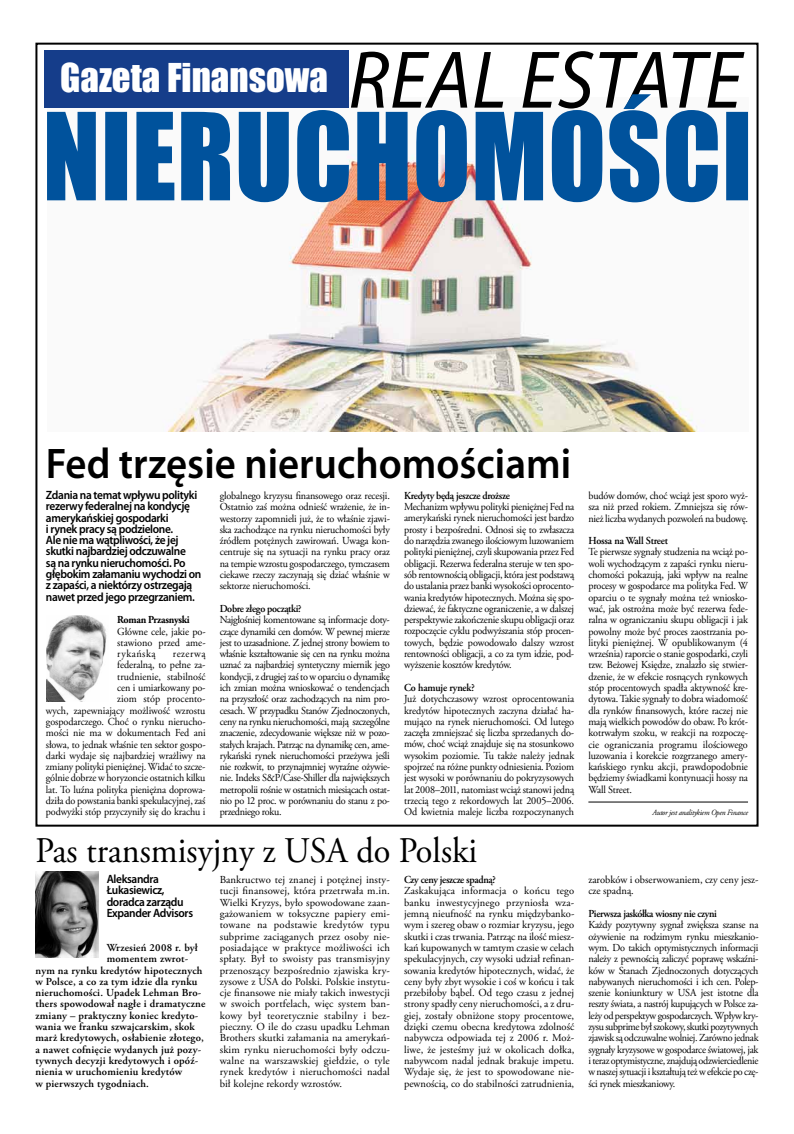
<style>
.page{position:relative;width:794px;height:1134px;background:#fff}
.page>*{position:absolute;margin:0;border:0;box-sizing:border-box;transform-origin:0 0}
.t1{font:600 43px "Myriad Pro";color:#000;scale:.95 1}
.t2{font:36.8px "Impact";color:#fff}
.t3{font:36px "Adobe Garamond Pro";color:#000;scale:.95 1}
.t4{font:600 12px/11.3px "Myriad Pro";letter-spacing:-.03em;color:#000;scale:.95 1}
.t5{font:10.7px/11.3px "Adobe Garamond Pro";letter-spacing:-.015em;color:#000;text-align:justify;scale:.95 1}
.t6{font:10.7px/11.3px "Adobe Garamond Pro";letter-spacing:-.015em;color:#000;text-align:justify}
.t7{font:600 10.7px "Adobe Garamond Pro";letter-spacing:.02em;color:#000}
.t8{font:600 10.7px "Adobe Garamond Pro";letter-spacing:-.03em;color:#000;scale:.95 1}
.t9{font:600 10.7px "Adobe Garamond Pro";letter-spacing:-.015em;color:#000;scale:.95 1}
.t10{font:700 10.7px "Adobe Garamond Pro";letter-spacing:-.03em;color:#000;scale:.95 1}
.t11{font:italic 8px "Adobe Garamond Pro";letter-spacing:-.03em;color:#000;scale:.95 1}
</style>
<div class="page">
<img style="left:168px;top:202px;width:529px;height:229px">
<div style="left:45px;top:50px;width:304px;height:57px;background:#153d8a"></div>
<svg style="left:353px;top:51px;width:391px;height:43px"></svg>
<svg style="left:47px;top:94px;width:701px;height:108px;fill:#00529c"></svg>
<hr style="left:588px;top:802px;width:160px;height:1px;background:#000">
<img style="left:46px;top:616px;width:61px;height:86px">
<img style="left:35px;top:872px;width:63px;height:86px">
<h2 class="t2" style="left:60px;top:49px;width:269px">Gazeta Finansowa</h2>
<h1 class="t1" style="left:46px;top:436px;width:554px">Fed trzęsie nieruchomościami</h1>
<p class="t4" style="left:46px;top:489px;width:165px">Zdania na temat wpływu polityki rezerwy federalnej na kondycję amerykańskiej gospodarki<br>i rynek pracy są podzielone.<br>Ale nie ma wątpliwości, że jej skutki najbardziej odczuwalne<br>są na rynku nieruchomości. Po głębokim załamaniu wychodzi on z zapaści, a niektórzy ostrzegają nawet przed jego przegrzaniem.</p>
<p class="t10" style="left:117px;top:614px;width:78px">Roman Przasnyski</p>
<p class="t5" style="left:117px;top:626px;width:94px">Główne cele, jakie po&shy;stawiono przed ame&shy;rykańską</p>
<p class="t5" style="left:46px;top:648px;width:170px;text-align:right">rezerwą<br>federalną, to pełne za-<br>trudnienie, stabilność<br>cen i umiarkowany po-<br>ziom stóp procento-<br>wych, zapewniający możliwość wzrostu gospodarczego. Choć o rynku nierucho&shy;mości nie ma w dokumentach Fed ani słowa, to jednak właśnie ten sektor gospo&shy;darki wydaje się najbardziej wrażliwy na zmiany polityki pieniężnej. Widać to szcze&shy;gólnie dobrze w horyzoncie ostatnich kilku lat. To luźna polityka pieniężna doprowa&shy;dziła do powstania banki spekulacyjnej, zaś podwyżki stóp przyczyniły się do krachu i</p>
<p class="t5" style="left:220px;top:490px;width:181px">globalnego kryzysu finansowego oraz recesji.<br>Ostatnio zaś można odnieść wrażenie, że in&shy;westorzy zapomnieli już, że to właśnie zjawi&shy;ska zachodzące na rynku nieruchomości były źródłem potężnych zawirowań. Uwaga kon&shy;centruje się na sytuacji na rynku pracy oraz na tempie wzrostu gospodarczego, tymczasem ciekawe rzeczy zaczynają się dziać właśnie w sektorze nieruchomości.</p>
<p class="t8" style="left:220px;top:602px;width:88px">Dobre złego początki?</p>
<p class="t5" style="left:220px;top:614px;width:181px">Najgłośniej komentowane są informacje doty&shy;czące dynamiki cen domów. W pewnej mierze jest to uzasadnione. Z jednej strony bowiem to właśnie kształtowanie się cen na rynku można uznać za najbardziej syntetyczny miernik jego kondycji, z drugiej zaś to w oparciu o dynamikę ich zmian można wnioskować o tendencjach na przyszłość oraz zachodzących na nim pro&shy;cesach. W przypadku Stanów Zjednoczonych, ceny na rynku nieruchomości, mają szczególne znaczenie, zdecydowanie większe niż w pozo&shy;stałych krajach. Patrząc na dynamikę cen, ame&shy;rykański rynek nieruchomości przeżywa jeśli nie rozkwit, to przynajmniej wyraźne ożywie&shy;nie. Indeks S&amp;P/Case-Shiller dla największych metropolii rośnie w ostatnich miesiącach ostat&shy;nio po 12 proc. w porównaniu do stanu z po&shy;przedniego roku.</p>
<p class="t8" style="left:404px;top:489px;width:113px">Kredyty będą jeszcze droższe</p>
<p class="t5" style="left:404px;top:501px;width:181px">Mechanizm wpływu polityki pieniężnej Fed na amerykański rynek nieruchomości jest bardzo prosty i bezpośredni. Odnosi się to zwłaszcza do narzędzia zwanego ilościowym luzowaniem polityki pieniężnej, czyli skupowania przez Fed obligacji. Rezerwa federalna steruje w ten spo&shy;sób rentownością obligacji, która jest podstawą do ustalania przez banki wysokości oprocento&shy;wania kredytów hipotecznych. Można się spo&shy;dziewać, że faktyczne ograniczenie, a w dalszej perspektywie zakończenie skupu obligacji oraz rozpoczęcie cyklu podwyższania stóp procen&shy;towych, będzie powodowało dalszy wzrost rentowności obligacji, a co za tym idzie, pod&shy;wyższenie kosztów kredytów.</p>
<p class="t9" style="left:404px;top:681px;width:76px">Co hamuje rynek?</p>
<p class="t5" style="left:404px;top:694px;width:181px">Już dotychczasowy wzrost oprocentowania kredytów hipotecznych zaczyna działać ha&shy;mująco na rynek nieruchomości. Od lutego zaczęła zmniejszać się liczba sprzedanych do&shy;mów, choć wciąż znajduje się na stosunkowo wysokim poziomie. Tu także należy jednak spojrzeć na różne punkty odniesienia. Poziom jest wysoki w porównaniu do pokryzysowych lat 2008–2011, natomiast wciąż stanowi jedną trzecią tego z rekordowych lat 2005–2006.<br>Od kwietnia maleje liczba rozpoczynanych</p>
<h3 class="t3" style="left:35px;top:829px;width:466px">Pas transmisyjny z USA do Polski</h3>
<p class="t4" style="left:107px;top:873px;width:92px">Aleksandra<br>Łukasiewicz, doradca zarządu<br>Expander Advisors</p>
<p class="t7" style="left:107px;top:941px;width:93px">Wrzesień 2008 r. był</p>
<p class="t7" style="left:107px;top:953px;width:83px">momentem zwrot-</p>
<p class="t7" style="left:35px;top:964px;width:168px">nym na rynku kredytów hipotecznych</p>
<p class="t7" style="left:35px;top:975px;width:163px">w Polsce, a co za tym idzie dla rynku</p>
<p class="t7" style="left:35px;top:986px;width:167px">nieruchomości. Upadek Lehman Bro-</p>
<p class="t7" style="left:35px;top:998px;width:171px">thers spowodował nagłe i dramatyczne</p>
<p class="t7" style="left:35px;top:1009px;width:164px">zmiany – praktyczny koniec kredyto-</p>
<p class="t7" style="left:35px;top:1020px;width:161px">wania we franku szwajcarskim, skok</p>
<p class="t7" style="left:35px;top:1032px;width:170px">marż kredytowych, osłabienie złotego,</p>
<p class="t7" style="left:35px;top:1043px;width:167px">a nawet cofnięcie wydanych już pozy-</p>
<p class="t7" style="left:35px;top:1054px;width:164px">tywnych decyzji kredytowych i opóź-</p>
<p class="t7" style="left:35px;top:1066px;width:148px">nienia w uruchomieniu kredytów</p>
<p class="t7" style="left:35px;top:1077px;width:115px">w pierwszych tygodniach.</p>
<p class="t6" style="left:220px;top:874px;width:172px">Bankructwo tej znanej i potężnej insty&shy;tucji finansowej, która przetrwała m.in.<br>Wielki Kryzys, było spowodowane zaan&shy;gażowaniem w toksyczne papiery emi&shy;towane na podstawie kredytów typu subprime zaciąganych przez osoby nie&shy;posiadające w praktyce możliwości ich spłaty. Był to swoisty pas transmisyjny przenoszący bezpośrednio zjawiska kry&shy;zysowe z USA do Polski. Polskie instytu&shy;cje finansowe nie miały takich inwestycji w swoich portfelach, więc system ban&shy;kowy był teoretycznie stabilny i bez&shy;pieczny. O ile do czasu upadku Lehman Brothers skutki załamania na amerykań&shy;skim rynku nieruchomości były odczu&shy;walne na warszawskiej giełdzie, o tyle rynek kredytów i nieruchomości nadal bił kolejne rekordy wzrostów.</p>
<p class="t8" style="left:404px;top:873px;width:98px">Czy ceny jeszcze spadną?</p>
<p class="t6" style="left:404px;top:886px;width:172px">Zaskakująca informacja o końcu tego banku inwestycyjnego przyniosła wza&shy;jemną nieufność na rynku międzybanko&shy;wym i szereg obaw o rozmiar kryzysu, jego skutki i czas trwania. Patrząc na ilość miesz&shy;kań kupowanych w tamtym czasie w celach spekulacyjnych, czy wysoki udział refinan&shy;sowania kredytów hipotecznych, widać, że ceny były zbyt wysokie i coś w końcu i tak przebiłoby bąbel. Od tego czasu z jednej strony spadły ceny nieruchomości, a z dru&shy;giej, zostały obniżone stopy procentowe, dzięki czemu obecna kredytowa zdolność nabywcza odpowiada tej z 2006 r. Moż&shy;liwe, że jesteśmy już w okolicach dołka, nabywcom nadal jednak brakuje impetu.<br>Wydaje się, że jest to spowodowane nie&shy;pewnością, co do stabilności zatrudnienia,</p>
<p class="t5" style="left:588px;top:490px;width:170px">budów domów, choć wciąż jest sporo wyż&shy;sza niż przed rokiem. Zmniejsza się rów&shy;nież liczba wydanych pozwoleń na budowę.</p>
<p class="t9" style="left:588px;top:534px;width:86px">Hossa na Wall Street</p>
<p class="t5" style="left:588px;top:547px;width:170px">Te pierwsze sygnały studzenia na wciąż po&shy;woli wychodzącym z zapaści rynku nieru&shy;chomości pokazują, jaki wpływ na realne procesy w gospodarce ma polityka Fed. W oparciu o te sygnały można też wniosko&shy;wać, jak ostrożna może być rezerwa fede&shy;ralna w ograniczaniu skupu obligacji i jak powolny może być proces zaostrzania po&shy;lityki pieniężnej. W opublikowanym (4 września) raporcie o stanie gospodarki, czyli tzw. Beżowej Księdze, znalazło się stwier&shy;dzenie, że w efekcie rosnących rynkowych stóp procentowych spadła aktywność kre&shy;dytowa. Takie sygnały to dobra wiadomość dla rynków finansowych, które raczej nie mają wielkich powodów do obaw. Po krót&shy;kotrwałym szoku, w reakcji na rozpoczę&shy;cie ograniczania programu ilościowego luzowania i korekcie rozgrzanego amery&shy;kańskiego rynku akcji, prawdopodobnie będziemy świadkami kontynuacji hossy na Wall Street.</p>
<p class="t11" style="left:652px;top:807px;width:102px">Autor jest analitykiem Open Finance</p>
<p class="t6" style="left:588px;top:874px;width:172px">zarobków i obserwowaniem, czy ceny jesz&shy;cze spadną.</p>
<p class="t8" style="left:588px;top:907px;width:137px">Pierwsza jaskółka wiosny nie czyni</p>
<p class="t5" style="left:588px;top:920px;width:181px">Każdy pozytywny sygnał zwiększa szanse na ożywienie na rodzimym rynku mieszkanio&shy;wym. Do takich optymistycznych informacji należy z pewnością zaliczyć poprawę wskaźni&shy;ków w Stanach Zjednoczonych dotyczących nabywanych nieruchomości i ich cen. Polep&shy;szenie koniunktury w USA jest istotne dla reszty świata, a nastrój kupujących w Polsce za&shy;leży od perspektyw gospodarczych. Wpływ kry&shy;zysu subprime był szokowy, skutki pozytywnych zjawisk są odczuwalne wolniej. Zarówno jednak sygnały kryzysowe w gospodarce światowej, jak i teraz optymistyczne, znajdują odzwierciedlenie w naszej sytuacji i kształtują też w efekcie po czę&shy;ści rynek mieszkaniowy.</p>
</div>
